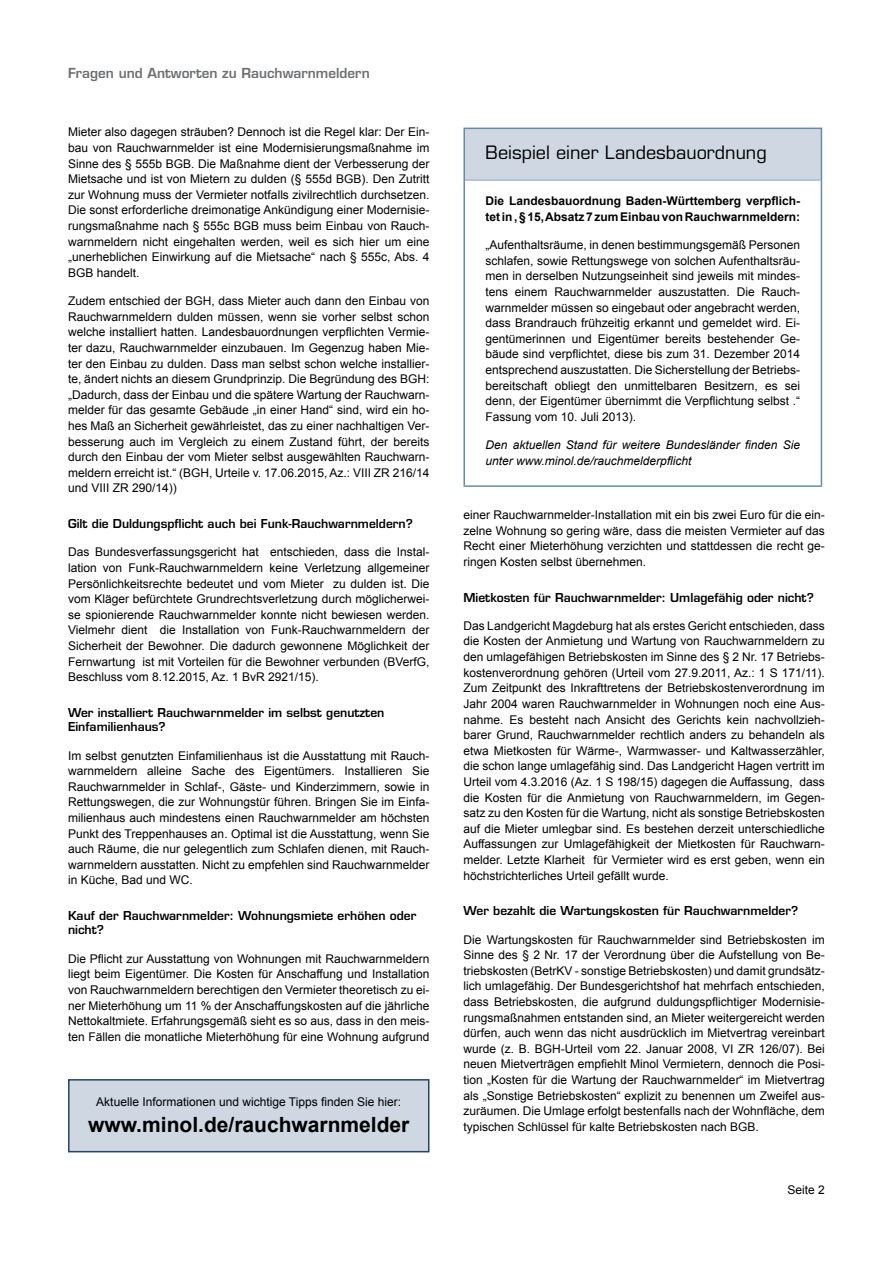
<style>
.page{position:relative;width:893px;height:1263px;background:#fff}
.page>*{position:absolute;margin:0;border:0;box-sizing:border-box;transform-origin:0 0}
.t1{font:700 21px "Arial";color:#000}
.t2{font:18px "Eurostile LT Std";color:#000}
.t3{font:600 13.5px "Eurostile LT Std";color:#6d6e71}
.t4{font:12px/15.6px "Arial";color:#000;text-align:justify}
.t5{font:600 12px/14.4px "Eurostile LT Std";color:#000}
.t6{font:700 12px/15.6px "Arial";color:#000}
.t7{font:italic 12px/15.6px "Arial";color:#000}
</style>
<div class="page">
<div style="left:464px;top:128px;width:357px;height:52px;background:#ced7e2"></div>
<hr style="left:463px;top:128px;width:359px;height:1px;background:#668ba7">
<hr style="left:463px;top:129px;width:2px;height:51px;background:#668ba7">
<hr style="left:821px;top:129px;width:1px;height:51px;background:#668ba7">
<hr style="left:463px;top:180px;width:2px;height:305px;background:#668ba7">
<hr style="left:821px;top:180px;width:1px;height:305px;background:#668ba7">
<hr style="left:463px;top:485px;width:359px;height:2px;background:#668ba7">
<hr style="left:465px;top:179px;width:356px;height:2px;background:#a8bbcd">
<div style="left:69px;top:1080px;width:360px;height:72px;background:#ced7e2"></div>
<div style="left:68px;top:1079px;width:361px;height:73px;border:2px solid #234760"></div>
<p class="t3" style="left:68px;top:65px;width:303px">Fragen und Antworten zu Rauchwarnmeldern</p>
<p class="t4" style="left:68px;top:124px;width:363px">Mieter also dagegen sträuben? Dennoch ist die Regel klar: Der Ein&shy;bau von Rauchwarnmelder ist eine Modernisierungsmaßnahme im Sinne des § 555b BGB. Die Maßnahme dient der Verbesserung der Mietsache und ist von Mietern zu dulden (§ 555d BGB). Den Zutritt zur Wohnung muss der Vermieter notfalls zivilrechtlich durchsetzen.<br>Die sonst erforderliche dreimonatige Ankündigung einer Modernisie&shy;rungsmaßnahme nach § 555c BGB muss beim Einbau von Rauch&shy;warnmeldern nicht eingehalten werden, weil es sich hier um eine „unerheblichen Einwirkung auf die Mietsache“ nach § 555c, Abs. 4<br>BGB handelt.</p>
<p class="t4" style="left:68px;top:293px;width:363px">Zudem entschied der BGH, dass Mieter auch dann den Einbau von Rauchwarnmeldern dulden müssen, wenn sie vorher selbst schon welche installiert hatten. Landesbauordnungen verpflichten Vermie&shy;ter dazu, Rauchwarnmelder einzubauen. Im Gegenzug haben Mie&shy;ter den Einbau zu dulden. Dass man selbst schon welche installier&shy;te, ändert nichts an diesem Grundprinzip. Die Begründung des BGH: „Dadurch, dass der Einbau und die spätere Wartung der Rauchwarn&shy;melder für das gesamte Gebäude „in einer Hand“ sind, wird ein ho&shy;hes Maß an Sicherheit gewährleistet, das zu einer nachhaltigen Ver&shy;besserung auch im Vergleich zu einem Zustand führt, der bereits durch den Einbau der vom Mieter selbst ausgewählten Rauchwarn&shy;meldern erreicht ist.“ (BGH, Urteile v. 17.06.2015, Az.: VIII ZR 216/14 und VIII ZR 290/14))</p>
<p class="t5" style="left:68px;top:516px;width:346px">Gilt die Duldungspflicht auch bei Funk-Rauchwarnmeldern?</p>
<p class="t4" style="left:68px;top:544px;width:363px">Das Bundesverfassungsgericht hat entschieden, dass die Instal&shy;lation von Funk-Rauchwarnmeldern keine Verletzung allgemeiner Persönlichkeitsrechte bedeutet und vom Mieter zu dulden ist. Die vom Kläger befürchtete Grundrechtsverletzung durch möglicherwei&shy;se spionierende Rauchwarnmelder konnte nicht bewiesen werden.<br>Vielmehr dient die Installation von Funk-Rauchwarnmeldern der Sicherheit der Bewohner. Die dadurch gewonnene Möglichkeit der Fernwartung ist mit Vorteilen für die Bewohner verbunden (BVerfG, Beschluss vom 8.12.2015, Az. 1 BvR 2921/15).</p>
<p class="t5" style="left:68px;top:705px;width:318px">Wer installiert Rauchwarnmelder im selbst genutzten<br>Einfamilienhaus?</p>
<p class="t4" style="left:68px;top:748px;width:363px">Im selbst genutzten Einfamilienhaus ist die Ausstattung mit Rauch&shy;warnmeldern alleine Sache des Eigentümers. Installieren Sie Rauchwarnmelder in Schlaf-, Gäste- und Kinderzimmern, sowie in Rettungswegen, die zur Wohnungstür führen. Bringen Sie im Einfa&shy;milienhaus auch mindestens einen Rauchwarnmelder am höchsten Punkt des Treppenhauses an. Optimal ist die Ausstattung, wenn Sie auch Räume, die nur gelegentlich zum Schlafen dienen, mit Rauch&shy;warnmeldern ausstatten. Nicht zu empfehlen sind Rauchwarnmelder in Küche, Bad und WC.</p>
<p class="t5" style="left:68px;top:908px;width:350px">Kauf der Rauchwarnmelder: Wohnungsmiete erhöhen oder nicht?</p>
<p class="t4" style="left:68px;top:951px;width:363px">Die Pflicht zur Ausstattung von Wohnungen mit Rauchwarnmeldern liegt beim Eigentümer. Die Kosten für Anschaffung und Installation von Rauchwarnmeldern berechtigen den Vermieter theoretisch zu ei&shy;ner Mieterhöhung um 11 % der Anschaffungskosten auf die jährliche Nettokaltmiete. Erfahrungsgemäß sieht es so aus, dass in den meis&shy;ten Fällen die monatliche Mieterhöhung für eine Wohnung aufgrund</p>
<p class="t4" style="left:96px;top:1094px;width:306px">Aktuelle Informationen und wichtige Tipps finden Sie hier:</p>
<h1 class="t1" style="left:88px;top:1110px;width:323px">www.minol.de/rauchwarnmelder</h1>
<h2 class="t2" style="left:485px;top:141px;width:283px">Beispiel einer Landesbauordnung</h2>
<p class="t6" style="left:485px;top:194px;width:316px">Die Landesbauordnung Baden-Württemberg verpflich&shy;tet in , § 15, Absatz 7 zum Einbau von Rauchwarnmeldern:</p>
<p class="t4" style="left:485px;top:237px;width:316px">„Aufenthaltsräume, in denen bestimmungsgemäß Personen schlafen, sowie Rettungswege von solchen Aufenthaltsräu&shy;men in derselben Nutzungseinheit sind jeweils mit mindes&shy;tens einem Rauchwarnmelder auszustatten. Die Rauch&shy;warnmelder müssen so eingebaut oder angebracht werden, dass Brandrauch frühzeitig erkannt und gemeldet wird. Ei&shy;gentümerinnen und Eigentümer bereits bestehender Ge&shy;bäude sind verpflichtet, diese bis zum 31. Dezember 2014 entsprechend auszustatten. Die Sicherstellung der Betriebs&shy;bereitschaft obliegt den unmittelbaren Besitzern, es sei denn, der Eigentümer übernimmt die Verpflichtung selbst .“ Fassung vom 10. Juli 2013).</p>
<p class="t7" style="left:485px;top:437px;width:316px">Den aktuellen Stand für weitere Bundesländer finden Sie unter www.minol.de/rauchmelderpflicht</p>
<p class="t4" style="left:463px;top:507px;width:363px">einer Rauchwarnmelder-Installation mit ein bis zwei Euro für die ein&shy;zelne Wohnung so gering wäre, dass die meisten Vermieter auf das Recht einer Mieterhöhung verzichten und stattdessen die recht ge&shy;ringen Kosten selbst übernehmen.</p>
<p class="t5" style="left:463px;top:590px;width:352px">Mietkosten für Rauchwarnmelder: Umlagefähig oder nicht?</p>
<p class="t4" style="left:463px;top:618px;width:363px">Das Landgericht Magdeburg hat als erstes Gericht entschieden, dass die Kosten der Anmietung und Wartung von Rauchwarnmeldern zu den umlagefähigen Betriebskosten im Sinne des § 2 Nr. 17 Betriebs&shy;kostenverordnung gehören (Urteil vom 27.9.2011, Az.: 1 S 171/11).<br>Zum Zeitpunkt des Inkrafttretens der Betriebskostenverordnung im Jahr 2004 waren Rauchwarnmelder in Wohnungen noch eine Aus&shy;nahme. Es besteht nach Ansicht des Gerichts kein nachvollzieh&shy;barer Grund, Rauchwarnmelder rechtlich anders zu behandeln als etwa Mietkosten für Wärme-, Warmwasser- und Kaltwasserzähler, die schon lange umlagefähig sind. Das Landgericht Hagen vertritt im Urteil vom 4.3.2016 (Az. 1 S 198/15) dagegen die Auffassung, dass die Kosten für die Anmietung von Rauchwarnmeldern, im Gegen&shy;satz zu den Kosten für die Wartung, nicht als sonstige Betriebskosten auf die Mieter umlegbar sind. Es bestehen derzeit unterschiedliche Auffassungen zur Umlagefähigkeit der Mietkosten für Rauchwarn&shy;melder. Letzte Klarheit für Vermieter wird es erst geben, wenn ein höchstrichterliches Urteil gefällt wurde.</p>
<p class="t5" style="left:463px;top:903px;width:336px">Wer bezahlt die Wartungskosten für Rauchwarnmelder?</p>
<p class="t4" style="left:463px;top:932px;width:363px">Die Wartungskosten für Rauchwarnmelder sind Betriebskosten im Sinne des § 2 Nr. 17 der Verordnung über die Aufstellung von Be&shy;triebskosten (BetrKV - sonstige Betriebskosten) und damit grundsätz&shy;lich umlagefähig. Der Bundesgerichtshof hat mehrfach entschieden, dass Betriebskosten, die aufgrund duldungspflichtiger Modernisie&shy;rungsmaßnahmen entstanden sind, an Mieter weitergereicht werden dürfen, auch wenn das nicht ausdrücklich im Mietvertrag vereinbart wurde (z. B. BGH-Urteil vom 22. Januar 2008, VI ZR 126/07). Bei neuen Mietverträgen empfiehlt Minol Vermietern, dennoch die Posi&shy;tion „Kosten für die Wartung der Rauchwarnmelder“ im Mietvertrag als „Sonstige Betriebskosten“ explizit zu benennen um Zweifel aus&shy;zuräumen. Die Umlage erfolgt bestenfalls nach der Wohnfläche, dem typischen Schlüssel für kalte Betriebskosten nach BGB.</p>
<p class="t4" style="left:788px;top:1182px;width:39px">Seite 2</p>
</div>
